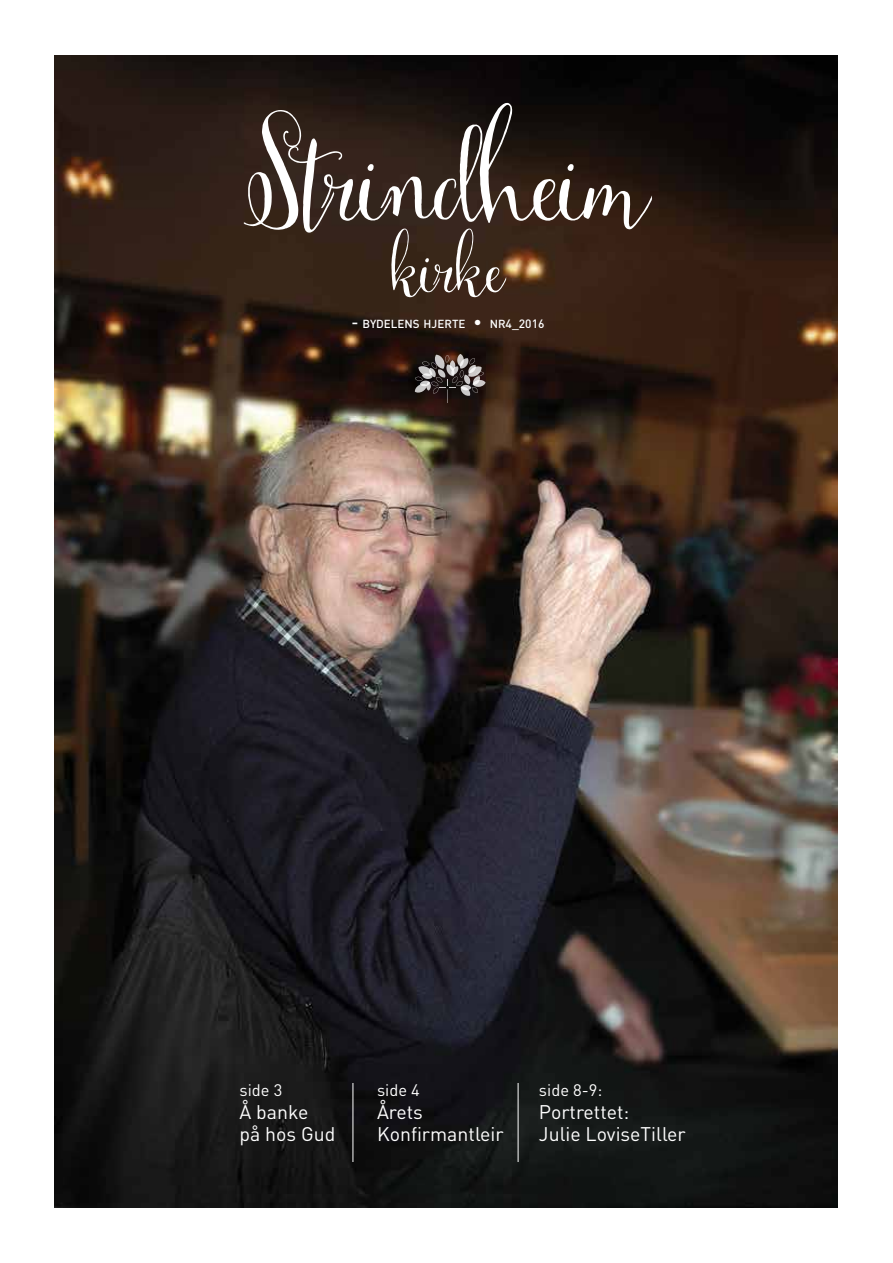
<style>
.page{position:relative;width:893px;height:1263px;background:#fff}
.page>*{position:absolute;margin:0;border:0;box-sizing:border-box;transform-origin:0 0}
.t1{font:151.5px "Mulberry Script";letter-spacing:-.03em;color:#fff}
.t2{font:91.5px "Mulberry Script";letter-spacing:-.03em;color:#fff}
.t3{font:19.5px/22.5px "DIN";color:#fff}
.t4{font:16.5px "DIN";color:#fff}
.t5{font:500 11.55px "DIN";color:#fff}
.s1{font-size:16.5px}
.s2{font-size:12px}
</style>
<div class="page">
<img style="left:54px;top:55px;width:784px;height:1153px">
<svg style="left:415px;top:354px;width:71px;height:49px;background:#524947"></svg>
<hr style="left:353px;top:1083px;width:1px;height:79px;background:#fff">
<hr style="left:518px;top:1083px;width:1px;height:79px;background:#fff">
<h1 class="t1" style="left:248px;top:79px;width:401px">Strindheim</h1>
<h2 class="t2" style="left:391px;top:207px;width:115px">kirke</h2>
<p class="t5" style="left:351px;top:316px;width:195px"><span class="s1">-</span> BYDELENS HJERTE <span class="s1">•</span> NR<span class="s2">4_2016</span></p>
<p class="t4" style="left:240px;top:1080px;width:44px">side 3</p>
<p class="t3" style="left:240px;top:1100px;width:97px">Å banke<br>på hos Gud</p>
<p class="t4" style="left:377px;top:1080px;width:44px">side 4</p>
<p class="t3" style="left:377px;top:1100px;width:128px">Årets<br>Konfirmantleir</p>
<p class="t4" style="left:539px;top:1080px;width:65px">side 8-9:</p>
<p class="t3" style="left:539px;top:1100px;width:148px">Portrettet:<br>Julie LoviseTiller</p>
</div>
